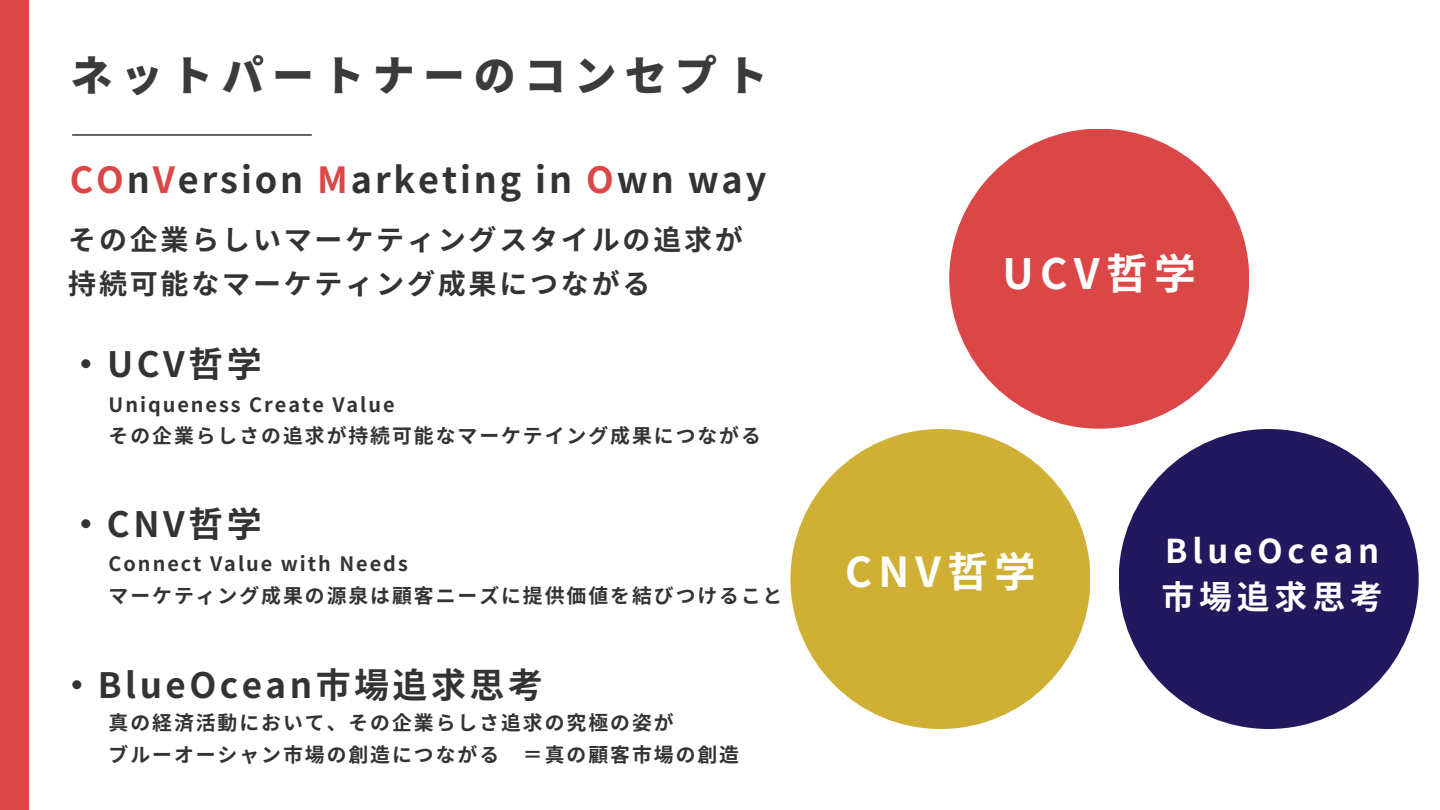
<style>
.page{position:relative;width:1440px;height:810px;background:#fff}
.page>*{position:absolute;margin:0;border:0;box-sizing:border-box;transform-origin:0 0}
.t1{font:900 42px "Noto Sans JP";letter-spacing:.2em;color:#3b3b3b}
.t2{font:700 41.8px "Noto Sans JP";letter-spacing:.15em;color:#fff}
.t3{font:700 41.2px "Noto Sans JP";letter-spacing:.15em;color:#fff}
.t4{font:700 36px "Noto Sans JP";letter-spacing:.08em;color:#333}
.t5{font:700 35px "Noto Sans JP";letter-spacing:.1em;color:#333}
.t6{font:700 32.8px "Noto Sans JP";letter-spacing:.15em;color:#fff}
.t7{font:700 28px "Noto Sans JP";letter-spacing:.1em;color:#333}
.t8{font:700 19.8px "Noto Sans JP";letter-spacing:.1em;color:#333}
.s1{color:#db4747}
</style>
<div class="page">
<div style="left:0;top:0;width:29px;height:810px;background:#db4747"></div>
<hr style="left:73px;top:134px;width:238px;height:2px;background:#333">
<div style="left:1119px;top:429px;width:300px;height:300px;background:#22185d;border-radius:50%"></div>
<div style="left:790px;top:429px;width:300px;height:300px;background:#cfb034;border-radius:50%"></div>
<div style="left:949px;top:129px;width:300px;height:300px;background:#db4747;border-radius:50%"></div>
<p class="t1" style="left:70px;top:42px;width:699px">ネットパートナーのコンセプト</p>
<p class="t4" style="left:70px;top:152px;width:698px"><span class="s1">CO</span>n<span class="s1">V</span>ersion <span class="s1">M</span>arketing in <span class="s1">O</span>wn way</p>
<p class="t7" style="left:68px;top:218px;width:676px">その企業らしいマーケティングスタイルの追求が</p>
<p class="t7" style="left:68px;top:262px;width:584px">持続可能なマーケティング成果につながる</p>
<p class="t5" style="left:69px;top:336px;width:195px">・UCV哲学</p>
<p class="t8" style="left:109px;top:389px;width:288px">Uniqueness Create Value</p>
<h4 class="t8" style="left:109px;top:420px;width:654px">その企業らしさの追求が持続可能なマーケテイング成果につながる</h4>
<p class="t5" style="left:69px;top:497px;width:195px">・CNV哲学</p>
<p class="t8" style="left:109px;top:548px;width:301px">Connect Value with Needs</p>
<p class="t8" style="left:109px;top:580px;width:676px">マーケティング成果の源泉は顧客ニーズに提供価値を結びつけること</p>
<p class="t5" style="left:59px;top:658px;width:485px">・BlueOcean市場追求思考</p>
<p class="t8" style="left:109px;top:707px;width:567px">真の経済活動において、その企業らしさ追求の究極の姿が</p>
<p class="t8" style="left:109px;top:739px;width:632px">ブルーオーシャン市場の創造につながる ＝真の顧客市場の創造</p>
<h5 class="t2" style="left:1003px;top:241px;width:195px">UCV哲学</h5>
<h4 class="t3" style="left:845px;top:539px;width:192px">CNV哲学</h4>
<h2 class="t6" style="left:1165px;top:525px;width:216px">BlueOcean</h2>
<p class="t6" style="left:1161px;top:571px;width:223px">市場追求思考</p>
</div>
